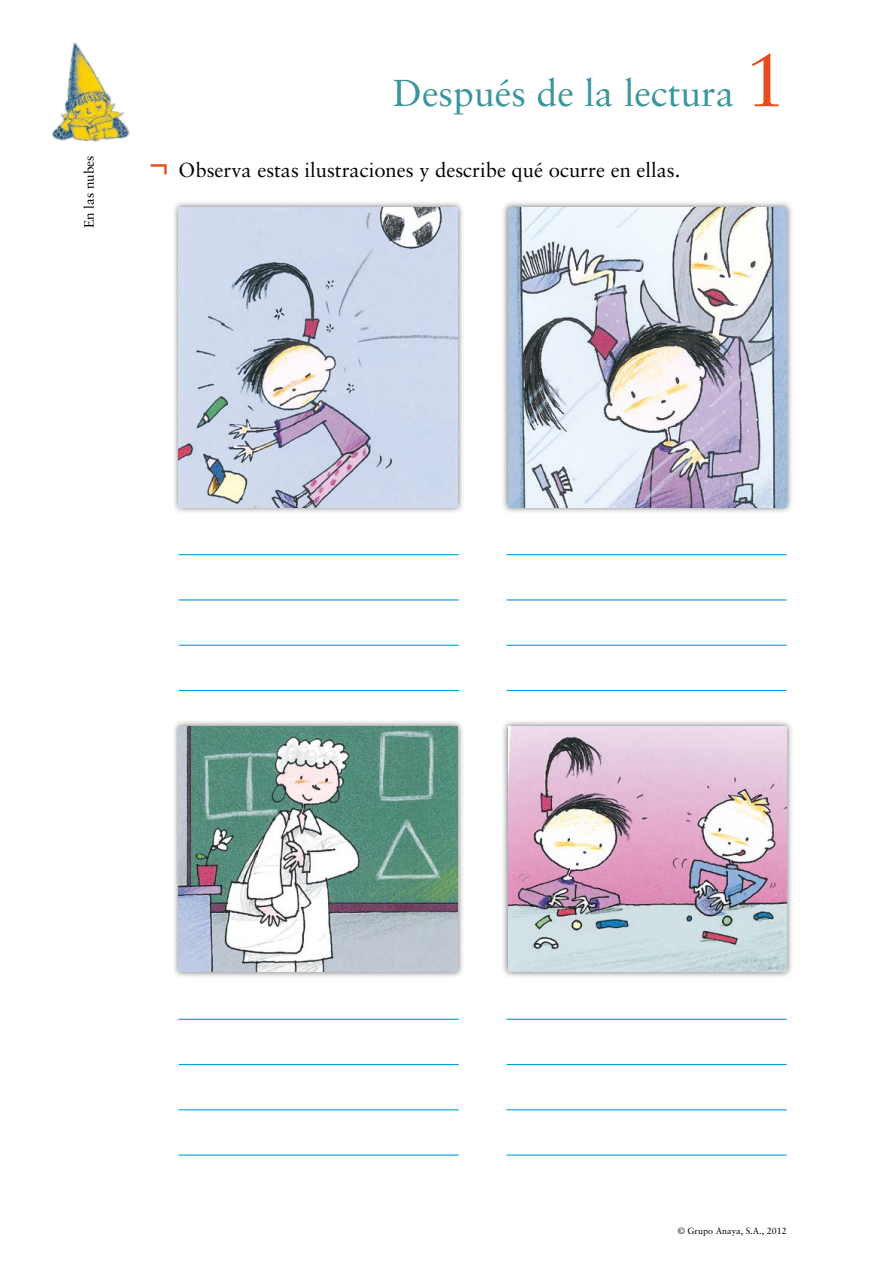
<style>
.page{position:relative;width:893px;height:1263px;background:#fff}
.page>*{position:absolute;margin:0;border:0;box-sizing:border-box;transform-origin:0 0}
.t1{font:37.5px "Sabon";color:#3b969b}
.t2{font:20.25px "Sabon";color:#000}
.t3{font:13.5px "Sabon";color:#000}
.t4{font:9px "Sabon";color:#000}
.s1{font-size:75px;color:#e74c1b}
.s2{font-size:36px;color:#e74c1b}
</style>
<div class="page">
<img style="left:52px;top:42px;width:78px;height:100px">
<div style="left:171px;top:719px;width:294px;height:260px;background:#000;opacity:.6"></div>
<img style="left:179px;top:726px;width:278px;height:246px">
<div style="left:501px;top:719px;width:293px;height:260px;background:#000;opacity:.6"></div>
<img style="left:508px;top:726px;width:279px;height:246px">
<div style="left:171px;top:200px;width:294px;height:314px;background:#000;opacity:.6"></div>
<img style="left:179px;top:207px;width:278px;height:300px">
<div style="left:501px;top:200px;width:293px;height:314px;background:#000;opacity:.6"></div>
<img style="left:508px;top:207px;width:279px;height:300px">
<hr style="left:179px;top:1019px;width:280px;height:1px;background:#009ee0">
<hr style="left:179px;top:1064px;width:280px;height:1px;background:#009ee0">
<hr style="left:179px;top:1109px;width:280px;height:1px;background:#009ee0">
<hr style="left:179px;top:1154px;width:280px;height:2px;background:#009ee0">
<hr style="left:506px;top:1019px;width:281px;height:1px;background:#009ee0">
<hr style="left:506px;top:1064px;width:281px;height:1px;background:#009ee0">
<hr style="left:506px;top:1109px;width:281px;height:1px;background:#009ee0">
<hr style="left:506px;top:1154px;width:281px;height:2px;background:#009ee0">
<hr style="left:179px;top:554px;width:280px;height:1px;background:#009ee0">
<hr style="left:179px;top:599px;width:280px;height:1px;background:#009ee0">
<hr style="left:179px;top:645px;width:280px;height:1px;background:#009ee0">
<hr style="left:179px;top:690px;width:280px;height:1px;background:#009ee0">
<hr style="left:506px;top:554px;width:281px;height:1px;background:#009ee0">
<hr style="left:506px;top:599px;width:281px;height:1px;background:#009ee0">
<hr style="left:506px;top:645px;width:281px;height:1px;background:#009ee0">
<hr style="left:506px;top:690px;width:281px;height:1px;background:#009ee0">
<p class="t3" style="left:81px;top:228px;width:74px;rotate:-90deg">En las nubes</p>
<h1 class="t1" style="left:393px;top:71px;width:395px">Después de la lectura <span class="s1">1</span></h1>
<p class="t2" style="left:149px;top:157px;width:533px"><span class="s2">¬</span> Observa estas ilustraciones y describe qué ocurre en ellas.</p>
<p class="t4" style="left:678px;top:1226px;width:110px">© Grupo Anaya, S.A., 2012</p>
</div>
